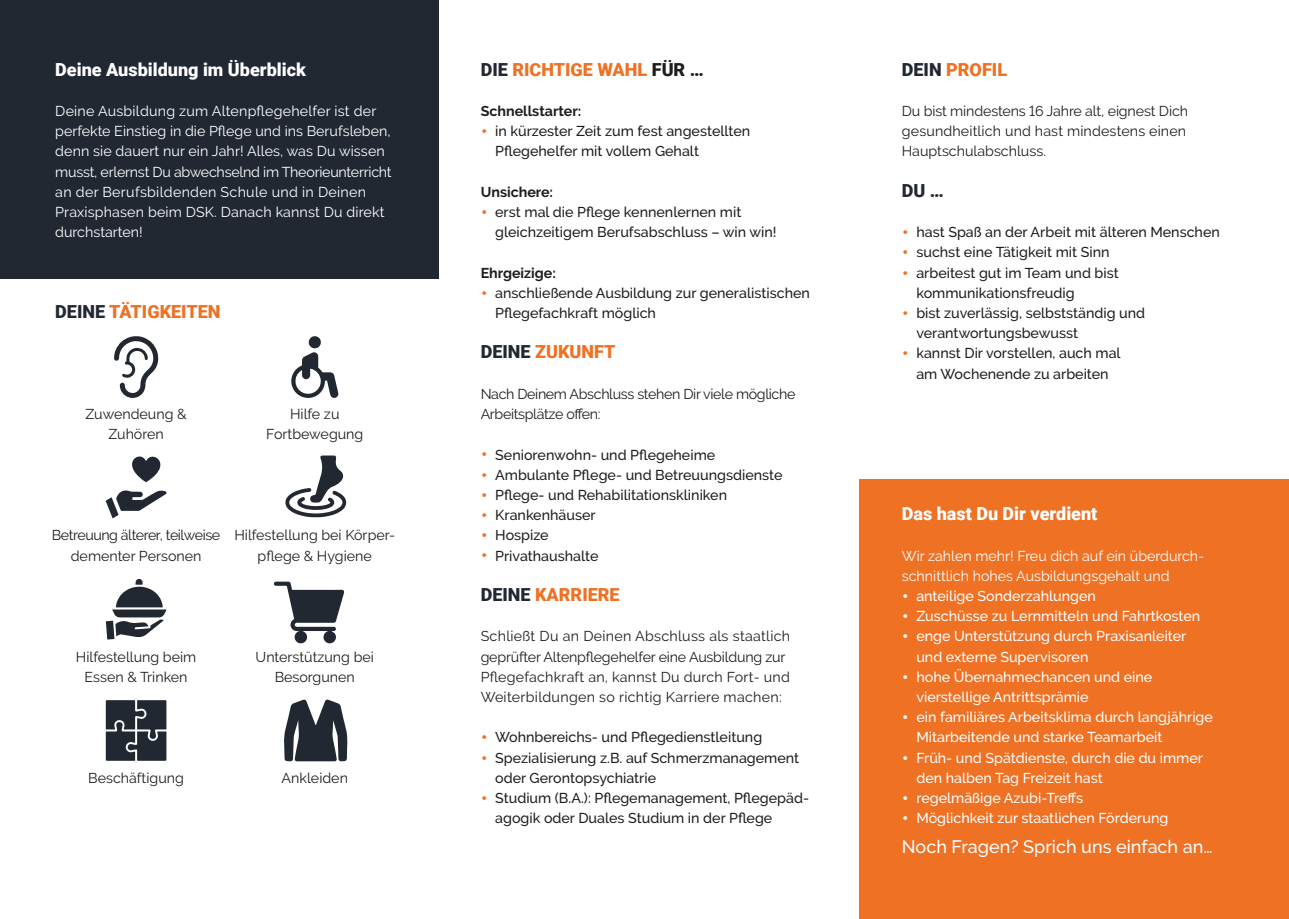
<style>
.page{position:relative;width:1289px;height:919px;background:#fff}
.page>*{position:absolute;margin:0;border:0;box-sizing:border-box;transform-origin:0 0}
.t1{font:900 18px "Roboto";color:#ee7124}
.t2{font:900 18px "Roboto";color:#fff}
.t3{font:500 18px "Raleway";color:#fff}
.t4{font:900 18px "Roboto";color:#222832}
.t5{font:500 14.25px/20.2px "Raleway";color:#1d1d1b}
.t6{font:14.25px/20.2px "Raleway";color:#1d1d1b;text-align:center}
.t7{font:500 14.25px/20.2px "Raleway";color:#fff}
.t8{font:14.25px/20.2px "Raleway";color:#fff}
.t9{font:14.25px/20.2px "Raleway";letter-spacing:-.025em;color:#1d1d1b}
.t10{font:14.25px/20.2px "Raleway";letter-spacing:-.03em;color:#1d1d1b;text-align:center}
.t11{font:700 14.25px "Raleway";color:#1d1d1b}
.s1{color:#222832}
.s2{color:#1d1d1b}
.s3{font-size:19.95px;color:#ee7124}
.s4{font-size:19.95px}
</style>
<div class="page">
<div style="left:0;top:0;width:438px;height:279px;background:#222832"></div>
<svg style="left:284px;top:699px;width:63px;height:62px"></svg>
<svg style="left:106px;top:579px;width:60px;height:60px"></svg>
<svg style="left:274px;top:581px;width:70px;height:62px"></svg>
<svg style="left:106px;top:700px;width:60px;height:60px;background:#383e47"></svg>
<svg style="left:114px;top:336px;width:44px;height:62px"></svg>
<svg style="left:291px;top:336px;width:47px;height:62px"></svg>
<svg style="left:285px;top:455px;width:61px;height:62px"></svg>
<svg style="left:132px;top:456px;width:29px;height:26px"></svg>
<svg style="left:106px;top:490px;width:60px;height:28px"></svg>
<div style="left:859px;top:479px;width:429px;height:439px;background:#ee7124"></div>
<p class="t2" style="left:55px;top:56px;width:252px">Deine Ausbildung im Überblick</p>
<p class="t8" style="left:55px;top:101px;width:338px">Deine Ausbildung zum Altenpflegehelfer ist der perfekte Einstieg in die Pflege und ins Berufsleben, denn sie dauert nur ein Jahr! Alles, was Du wissen musst, erlernst Du abwechselnd im Theorieunterricht an der Berufsbildenden Schule und in Deinen Praxisphasen beim DSK. Danach kannst Du direkt durchstarten!</p>
<p class="t1" style="left:55px;top:299px;width:167px"><span class="s1">DEINE</span> TÄTIGKEITEN</p>
<p class="t6" style="left:86px;top:404px;width:103px">Zuwendeung &amp;<br>Zuhören</p>
<p class="t6" style="left:266px;top:404px;width:99px">Hilfe zu<br>Fortbewegung</p>
<p class="t10" style="left:52px;top:525px;width:170px">Betreuung älterer, teilweise dementer Personen</p>
<p class="t6" style="left:234px;top:525px;width:162px">Hilfestellung bei Körper&shy;pflege &amp; Hygiene</p>
<p class="t6" style="left:76px;top:646px;width:122px">Hilfestellung beim<br>Essen &amp; Trinken</p>
<p class="t6" style="left:255px;top:646px;width:120px">Unterstützung bei<br>Besorgunen</p>
<p class="t6" style="left:88px;top:767px;width:97px">Beschäftigung</p>
<p class="t6" style="left:281px;top:767px;width:68px">Ankleiden</p>
<p class="t1" style="left:480px;top:56px;width:225px"><span class="s1">DIE</span> RICHTIGE WAHL <span class="s2">FÜR …</span></p>
<p class="t11" style="left:480px;top:103px;width:102px">Schnellstarter:</p>
<p class="t5" style="left:495px;top:121px;width:256px;text-indent:-15px"><span class="s3">•</span> in kürzester Zeit zum fest angestellten<br>Pflegehelfer mit vollem Gehalt</p>
<p class="t11" style="left:480px;top:184px;width:74px">Unsichere:</p>
<p class="t5" style="left:495px;top:202px;width:283px;text-indent:-15px"><span class="s3">•</span> erst mal die Pflege kennenlernen mit gleichzeitigem Berufsabschluss – win win!</p>
<p class="t11" style="left:480px;top:264px;width:77px">Ehrgeizige:</p>
<p class="t5" style="left:495px;top:282px;width:316px;text-indent:-15px"><span class="s3">•</span> anschließende Ausbildung zur generalistischen<br>Pflegefachkraft möglich</p>
<p class="t1" style="left:480px;top:339px;width:136px"><span class="s1">DEINE</span> ZUKUNFT</p>
<p class="t9" style="left:480px;top:383px;width:316px">Nach Deinem Abschluss stehen Dir viele mögliche<br>Arbeitsplätze offen:</p>
<p class="t5" style="left:480px;top:444px;width:236px"><span class="s3">•</span> Seniorenwohn- und Pflegeheime</p>
<p class="t5" style="left:480px;top:464px;width:303px"><span class="s3">•</span> Ambulante Pflege- und Betreuungsdienste</p>
<p class="t5" style="left:480px;top:484px;width:248px"><span class="s3">•</span> Pflege- und Rehabilitationskliniken</p>
<p class="t5" style="left:480px;top:505px;width:116px"><span class="s3">•</span> Krankenhäuser</p>
<p class="t5" style="left:480px;top:525px;width:69px"><span class="s3">•</span> Hospize</p>
<p class="t5" style="left:480px;top:545px;width:119px"><span class="s3">•</span> Privathaushalte</p>
<p class="t1" style="left:480px;top:582px;width:140px"><span class="s1">DEINE</span> KARRIERE</p>
<p class="t6" style="left:480px;top:626px;width:311px;text-align:left">Schließt Du an Deinen Abschluss als staatlich geprüfter Altenpflegehelfer eine Ausbildung zur Pflegefachkraft an, kannst Du durch Fort- und Weiterbildungen so richtig Karriere machen:</p>
<p class="t5" style="left:480px;top:727px;width:283px"><span class="s3">•</span> Wohnbereichs- und Pflegedienstleitung</p>
<p class="t5" style="left:495px;top:747px;width:305px;text-indent:-15px"><span class="s3">•</span> Spezialisierung z.B. auf Schmerzmanagement oder Gerontopsychiatrie</p>
<p class="t5" style="left:495px;top:787px;width:315px;text-indent:-15px"><span class="s3">•</span> Studium (B.A.): Pflegemanagement, Pflegepäd&shy;agogik oder Duales Studium in der Pflege</p>
<p class="t1" style="left:901px;top:56px;width:107px"><span class="s1">DEIN</span> PROFIL</p>
<p class="t6" style="left:901px;top:101px;width:287px;text-align:left">Du bist mindestens 16 Jahre alt, eignest Dich gesundheitlich und hast mindestens einen<br>Hauptschulabschluss.</p>
<p class="t4" style="left:901px;top:178px;width:44px">DU …</p>
<p class="t5" style="left:901px;top:222px;width:319px"><span class="s3">•</span> hast Spaß an der Arbeit mit älteren Menschen</p>
<p class="t5" style="left:901px;top:242px;width:209px"><span class="s3">•</span> suchst eine Tätigkeit mit Sinn</p>
<p class="t5" style="left:916px;top:262px;width:204px;text-indent:-15px"><span class="s3">•</span> arbeitest gut im Team und bist kommunikationsfreudig</p>
<p class="t5" style="left:916px;top:303px;width:230px;text-indent:-15px"><span class="s3">•</span> bist zuverlässig, selbstständig und verantwortungsbewusst</p>
<p class="t5" style="left:901px;top:343px;width:220px;text-align:center"><span class="s3">•</span> kannst Dir vorstellen, auch mal am Wochenende zu arbeiten</p>
<p class="t2" style="left:901px;top:501px;width:197px">Das hast Du Dir verdient</p>
<p class="t8" style="left:901px;top:545px;width:304px">Wir zahlen mehr! Freu dich auf ein überdurch&shy;schnittlich hohes Ausbildungsgehalt und</p>
<p class="t7" style="left:901px;top:585px;width:195px"><span class="s4">•</span> anteilige Sonderzahlungen</p>
<p class="t7" style="left:901px;top:606px;width:300px"><span class="s4">•</span> Zuschüsse zu Lernmitteln und Fahrtkosten</p>
<p class="t7" style="left:916px;top:626px;width:271px;text-indent:-15px"><span class="s4">•</span> enge Unterstützung durch Praxisanleiter und externe Supervisoren</p>
<p class="t7" style="left:916px;top:666px;width:237px;text-indent:-15px"><span class="s4">•</span> hohe Übernahmechancen und eine vierstellige Antrittsprämie</p>
<p class="t7" style="left:916px;top:707px;width:298px;text-indent:-15px"><span class="s4">•</span> ein familiäres Arbeitsklima durch langjährige<br>Mitarbeitende und starke Teamarbeit</p>
<p class="t7" style="left:916px;top:747px;width:288px;text-indent:-15px"><span class="s4">•</span> Früh- und Spätdienste, durch die du immer den halben Tag Freizeit hast</p>
<p class="t7" style="left:901px;top:787px;width:183px"><span class="s4">•</span> regelmäßige Azubi-Treffs</p>
<p class="t7" style="left:901px;top:808px;width:268px"><span class="s4">•</span> Möglichkeit zur staatlichen Förderung</p>
<p class="t3" style="left:901px;top:836px;width:312px">Noch Fragen? Sprich uns einfach an…</p>
</div>
